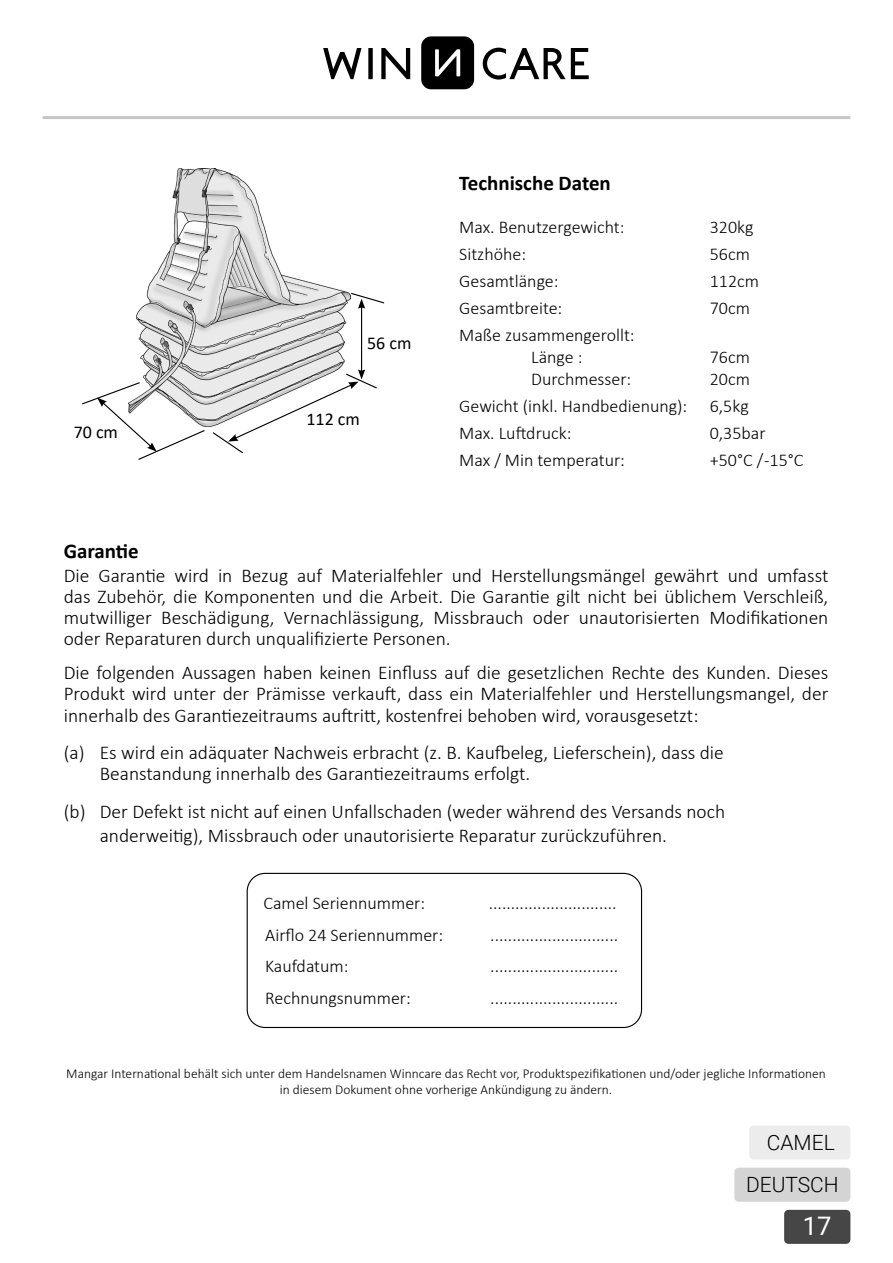
<style>
.page{position:relative;width:893px;height:1263px;background:#fff}
.page>*{position:absolute;margin:0;border:0;box-sizing:border-box;transform-origin:0 0}
.t1{font:25.5px "Roboto";color:#fff}
.t2{font:700 21px "Calibri";color:#000}
.t3{font:300 21px "Roboto";color:#000}
.t4{font:300 19.5px/21px "Calibri";color:#000;text-align:justify}
.t5{font:300 18px/27px "Calibri";color:#000}
.t6{font:18px "Calibri";color:#000}
.t7{font:300 13.5px/16.2px "Calibri";color:#000;text-align:center}
</style>
<div class="page">
<div style="left:421px;top:36px;width:53px;height:53px;background:#000;border-radius:10px"></div>
<svg style="left:435px;top:49px;width:25px;height:27px"></svg>
<svg style="left:483px;top:48px;width:106px;height:32px"></svg>
<svg style="left:381px;top:48px;width:29px;height:31px"></svg>
<svg style="left:368px;top:48px;width:5px;height:31px"></svg>
<svg style="left:323px;top:48px;width:38px;height:31px"></svg>
<hr style="left:43px;top:116px;width:807px;height:3px;background:#c7c6c6">
<div style="left:784px;top:1210px;width:66px;height:34px;background:#474646;border-radius:4px"></div>
<div style="left:734px;top:1168px;width:116px;height:34px;background:#d4d4d4;border-radius:4px"></div>
<div style="left:749px;top:1125px;width:101px;height:34px;background:#ececec;border-radius:4px"></div>
<img style="left:136px;top:169px;width:214px;height:200px">
<hr style="left:361px;top:306px;width:1px;height:66px;background:#000">
<svg style="left:350px;top:292px;width:35px;height:17px"></svg>
<svg style="left:82px;top:369px;width:295px;height:91px"></svg>
<div style="left:247px;top:873px;width:395px;height:155px;border:1px solid #000;border-radius:18px"></div>
<p class="t6" style="left:74px;top:419px;width:46px">70 cm</p>
<p class="t6" style="left:367px;top:331px;width:46px">56 cm</p>
<p class="t6" style="left:306px;top:406px;width:55px">112 cm</p>
<p class="t2" style="left:459px;top:168px;width:153px">Technische Daten</p>
<p class="t5" style="left:459px;top:214px;width:167px">Max. Benutzergewicht:</p>
<p class="t5" style="left:710px;top:214px;width:45px">320kg</p>
<p class="t5" style="left:459px;top:241px;width:68px">Sitzhöhe:</p>
<p class="t5" style="left:710px;top:241px;width:42px">56cm</p>
<p class="t5" style="left:459px;top:268px;width:101px">Gesamtlänge:</p>
<p class="t5" style="left:710px;top:268px;width:51px">112cm</p>
<p class="t5" style="left:459px;top:295px;width:105px">Gesamtbreite:</p>
<p class="t5" style="left:710px;top:295px;width:42px">70cm</p>
<p class="t5" style="left:531px;top:324px;width:105px;line-height:21.6px;text-indent:-72px">Maße zusammengerollt:<br>Länge :</p>
<p class="t5" style="left:710px;top:343px;width:42px">76cm</p>
<p class="t5" style="left:531px;top:365px;width:102px">Durchmesser:</p>
<p class="t5" style="left:459px;top:365px;width:292px;text-align:justify;text-indent:251px">20cm Gewicht (inkl. Handbedienung): 6,5kg Max. Luftdruck:</p>
<p class="t5" style="left:710px;top:419px;width:57px">0,35bar</p>
<p class="t5" style="left:459px;top:446px;width:167px">Max / Min temperatur:</p>
<p class="t5" style="left:710px;top:446px;width:95px">+50°C / -15°C</p>
<p class="t2" style="left:64px;top:536px;width:77px">Garantie</p>
<p class="t4" style="left:64px;top:565px;width:766px">Die Garantie wird in Bezug auf Materialfehler und Herstellungsmängel gewährt und umfasst das Zubehör, die Komponenten und die Arbeit. Die Garantie gilt nicht bei üblichem Verschleiß, mutwilliger Beschädigung, Vernachlässigung, Missbrauch oder unautorisierten Modifikationen oder Reparaturen durch unqualifizierte Personen.</p>
<p class="t4" style="left:64px;top:662px;width:766px">Die folgenden Aussagen haben keinen Einfluss auf die gesetzlichen Rechte des Kunden. Dieses Produkt wird unter der Prämisse verkauft, dass ein Materialfehler und Herstellungsmangel, der innerhalb des Garantiezeitraums auftritt, kostenfrei behoben wird, vorausgesetzt:</p>
<p class="t4" style="left:100px;top:742px;width:626px;text-indent:-36px">(a) Es wird ein adäquater Nachweis erbracht (z. B. Kaufbeleg, Lieferschein), dass die<br>Beanstandung innerhalb des Garantiezeitraums erfolgt.</p>
<p class="t4" style="left:100px;top:800px;width:627px;line-height:23.4px;text-indent:-36px">(b) Der Defekt ist nicht auf einen Unfallschaden (weder während des Versands noch anderweitig), Missbrauch oder unautorisierte Reparatur zurückzuführen.</p>
<p class="t5" style="left:263px;top:890px;width:163px">Camel Seriennummer:</p>
<p class="t5" style="left:489px;top:890px;width:129px">.............................</p>
<p class="t5" style="left:265px;top:921px;width:179px">Airflo 24 Seriennummer:</p>
<p class="t5" style="left:490px;top:921px;width:129px">.............................</p>
<p class="t5" style="left:265px;top:953px;width:85px">Kaufdatum:</p>
<p class="t5" style="left:490px;top:953px;width:129px">.............................</p>
<p class="t5" style="left:265px;top:984px;width:147px">Rechnungsnummer:</p>
<p class="t5" style="left:490px;top:984px;width:129px">.............................</p>
<p class="t7" style="left:66px;top:1065px;width:761px">Mangar International behält sich unter dem Handelsnamen Winncare das Recht vor, Produktspezifikationen und/oder jegliche Informationen in diesem Dokument ohne vorherige Ankündigung zu ändern.</p>
<p class="t3" style="left:767px;top:1127px;width:69px">CAMEL</p>
<p class="t3" style="left:746px;top:1169px;width:94px">DEUTSCH</p>
<h1 class="t1" style="left:803px;top:1208px;width:30px">17</h1>
</div>
